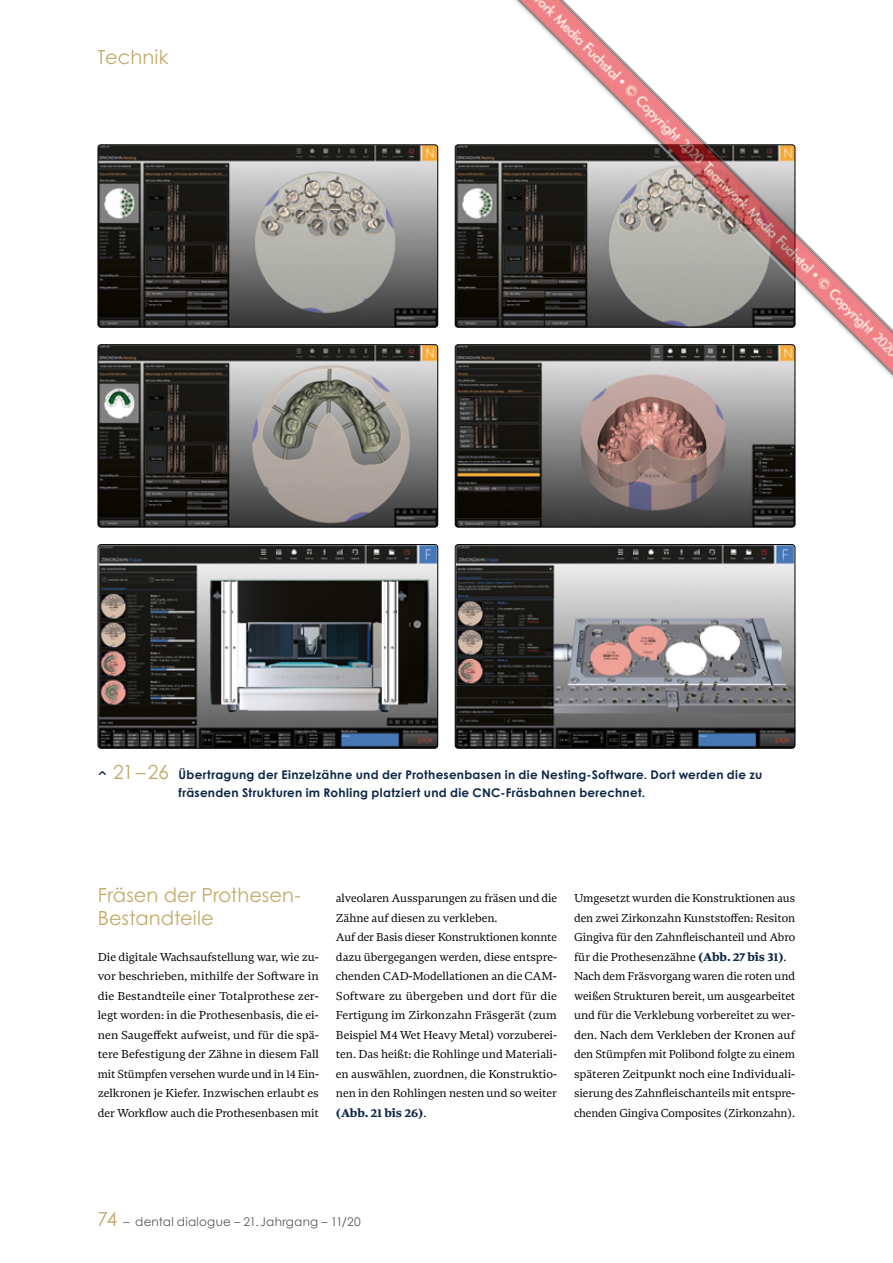
<style>
.page{position:relative;width:893px;height:1263px;background:#fff}
.page>*{position:absolute;margin:0;border:0;box-sizing:border-box;transform-origin:0 0}
.t1{font:19.5px/22.5px "Century Gothic Pro";color:#c4aa6a}
.t2{font:12px/19.5px "Bennet Text One";letter-spacing:-.005em;color:#000}
.t3{font:700 12px/18px "Century Gothic Pro";letter-spacing:.025em;color:#0d2848}
.t4{font:12px "Century Gothic Pro";letter-spacing:.015em;color:#555756}
.t5{font:700 12px "Bennet Text Four";letter-spacing:-.005em;color:#0d2848}
.s1{font-weight:400;font-size:19.5px;color:#c4aa6a}
.s2{font-family:"Bennet Text One";font-weight:400;color:#000}
.s3{font-family:"Bennet Text Four";font-weight:700;color:#0d2848}
.s4{font-size:19.5px;color:#c4aa6a}
</style>
<div class="page">
<hr style="left:892px;top:0;width:1px;height:1263px;background:#000">
<img style="left:98px;top:544px;width:340px;height:204px">
<div style="left:98px;top:544px;width:340px;height:204px;border:1px solid #000;border-radius:3px"></div>
<img style="left:455px;top:544px;width:340px;height:204px">
<div style="left:455px;top:544px;width:340px;height:204px;border:1px solid #000;border-radius:3px"></div>
<img style="left:455px;top:346px;width:340px;height:181px">
<div style="left:455px;top:344px;width:340px;height:183px;border:1px solid #000;border-radius:3px"></div>
<img style="left:455px;top:145px;width:48px;height:182px">
<img style="left:98px;top:145px;width:340px;height:182px">
<div style="left:98px;top:145px;width:340px;height:182px;border:1px solid #000;border-radius:3px"></div>
<img style="left:98px;top:346px;width:340px;height:181px">
<div style="left:98px;top:344px;width:340px;height:183px;border:1px solid #000;border-radius:3px"></div>
<img style="left:503px;top:0;width:390px;height:405px">
<h1 class="t1" style="left:98px;top:45px;width:72px">Technik</h1>
<p class="t3" style="left:179px;top:766px;width:585px;text-indent:-65px"><span class="s1">21–26</span> Übertragung der Einzelzähne und der Prothesenbasen in die Nesting-Software. Dort werden die zu fräsenden Strukturen im Rohling platziert und die CNC-Fräsbahnen berechnet.</p>
<h1 class="t1" style="left:98px;top:884px;width:205px">Fräsen der Prothesen-<br>Bestandteile</h1>
<p class="t2" style="left:98px;top:947px;width:223px;text-align:justify">Die digitale Wachsaufstellung war, wie zu&shy;vor beschrieben, mithilfe der Software in die Bestandteile einer Totalprothese zer&shy;legt worden: in die Prothesenbasis, die ei&shy;nen Saugeffekt aufweist, und für die spä&shy;tere Befestigung der Zähne in diesem Fall mit Stümpfen versehen wurde und in 14 Ein&shy;zelkronen je Kiefer. Inzwischen erlaubt es der Workflow auch die Prothesenbasen mit</p>
<p class="t2" style="left:336px;top:889px;width:223px">alveolaren Aussparungen zu fräsen und die Zähne auf diesen zu verkleben.<br>Auf der Basis dieser Konstruktionen konnte dazu übergegangen werden, diese entspre&shy;chenden CAD-Modellationen an die CAM-Software zu übergeben und dort für die Fertigung im Zirkonzahn Fräsgerät (zum Beispiel M4 Wet Heavy Metal) vorzuberei&shy;ten. Das heißt: die Rohlinge und Materiali&shy;en auswählen, zuordnen, die Konstruktio&shy;nen in den Rohlingen nesten und so weiter</p>
<p class="t5" style="left:336px;top:1105px;width:92px">(Abb. 21 bis 26)<span class="s2">.</span></p>
<p class="t2" style="left:574px;top:889px;width:223px">Umgesetzt wurden die Konstruktionen aus den zwei Zirkonzahn Kunststoffen: Resiton Gingiva für den Zahnfleischanteil und Abro für die Prothesenzähne <span class="s3">(Abb. 27 bis 31)</span>.<br>Nach dem Fräsvorgang waren die roten und weißen Strukturen bereit, um ausgearbeitet und für die Verklebung vorbereitet zu wer&shy;den. Nach dem Verkleben der Kronen auf den Stümpfen mit Polibond folgte zu einem späteren Zeitpunkt noch eine Individuali&shy;sierung des Zahnfleischanteils mit entspre&shy;chenden Gingiva Composites (Zirkonzahn).</p>
<p class="t4" style="left:98px;top:1215px;width:264px"><span class="s4">74</span> – dental dialogue – 21.Jahrgang – 11/20</p>
</div>
